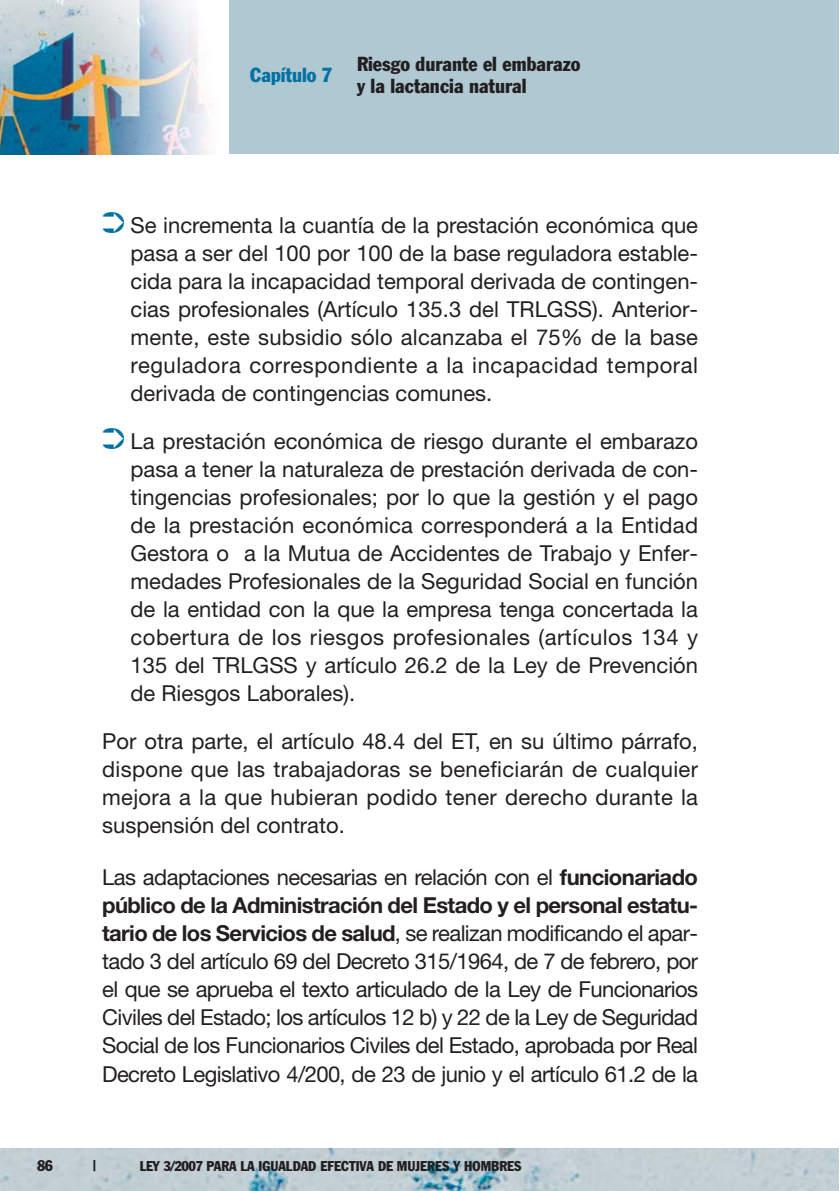
<style>
.page{position:relative;width:840px;height:1191px;background:#fff}
.page>*{position:absolute;margin:0;border:0;box-sizing:border-box;transform-origin:0 0}
.t1{font:22px/28px "Helvetica Neue";color:#231f20;text-align:justify}
.t2{font:condensed 20px/22px "Franklin Gothic";color:#231f20}
.t3{font:condensed 20px "Franklin Gothic";color:#0071a2}
.t4{font:condensed 15.2px "Franklin Gothic";color:#231f20}
.t5{font:condensed 14px "Franklin Gothic";color:#231f20}
.s1{color:#0071a2}
.s2{font-weight:700}
</style>
<div class="page">
<div style="left:0;top:1px;width:838px;height:153px;background:#afc8d2"></div>
<div style="left:0;top:1px;width:229px;height:153px;background:#fff"></div>
<img style="left:0;top:1px;width:211px;height:153px">
<img style="left:0;top:1148px;width:838px;height:43px">
<p class="t3" style="left:250px;top:68px;width:84px">Capítulo 7</p>
<p class="t2" style="left:357px;top:54px;width:225px">Riesgo durante el embarazo y la lactancia natural</p>
<p class="t1" style="left:130px;top:213px;width:568px;text-indent:-28px"><span class="s1">➲</span> Se incrementa la cuantía de la prestación económica que pasa a ser del 100 por 100 de la base reguladora estable&shy;cida para la incapacidad temporal derivada de contingen&shy;cias profesionales (Artículo 135.3 del TRLGSS). Anterior&shy;mente, este subsidio sólo alcanzaba el 75% de la base reguladora correspondiente a la incapacidad temporal derivada de contingencias comunes.</p>
<p class="t1" style="left:130px;top:429px;width:568px;text-indent:-28px"><span class="s1">➲</span> La prestación económica de riesgo durante el embarazo pasa a tener la naturaleza de prestación derivada de con&shy;tingencias profesionales; por lo que la gestión y el pago de la prestación económica corresponderá a la Entidad Gestora o a la Mutua de Accidentes de Trabajo y Enfer&shy;medades Profesionales de la Seguridad Social en función de la entidad con la que la empresa tenga concertada la cobertura de los riesgos profesionales (artículos 134 y 135 del TRLGSS y artículo 26.2 de la Ley de Prevención de Riesgos Laborales).</p>
<p class="t1" style="left:102px;top:729px;width:597px">Por otra parte, el artículo 48.4 del ET, en su último párrafo, dispone que las trabajadoras se beneficiarán de cualquier mejora a la que hubieran podido tener derecho durante la suspensión del contrato.</p>
<p class="t1" style="left:102px;top:865px;width:597px">Las adaptaciones necesarias en relación con el <span class="s2">funcionariado público de la Administración del Estado y el personal estatu&shy;tario de los Servicios de salud</span>, se realizan modificando el apar&shy;tado 3 del artículo 69 del Decreto 315/1964, de 7 de febrero, por el que se aprueba el texto articulado de la Ley de Funcionarios Civiles del Estado; los artículos 12 b) y 22 de la Ley de Seguridad Social de los Funcionarios Civiles del Estado, aprobada por Real Decreto Legislativo 4/200, de 23 de junio y el artículo 61.2 de la</p>
<p class="t4" style="left:37px;top:1159px;width:17px">86</p>
<p class="t4" style="left:93px;top:1159px;width:5px">|</p>
<p class="t5" style="left:140px;top:1160px;width:383px">LEY 3/2007 PARA LA IGUALDAD EFECTIVA DE MUJERES Y HOMBRES</p>
</div>
